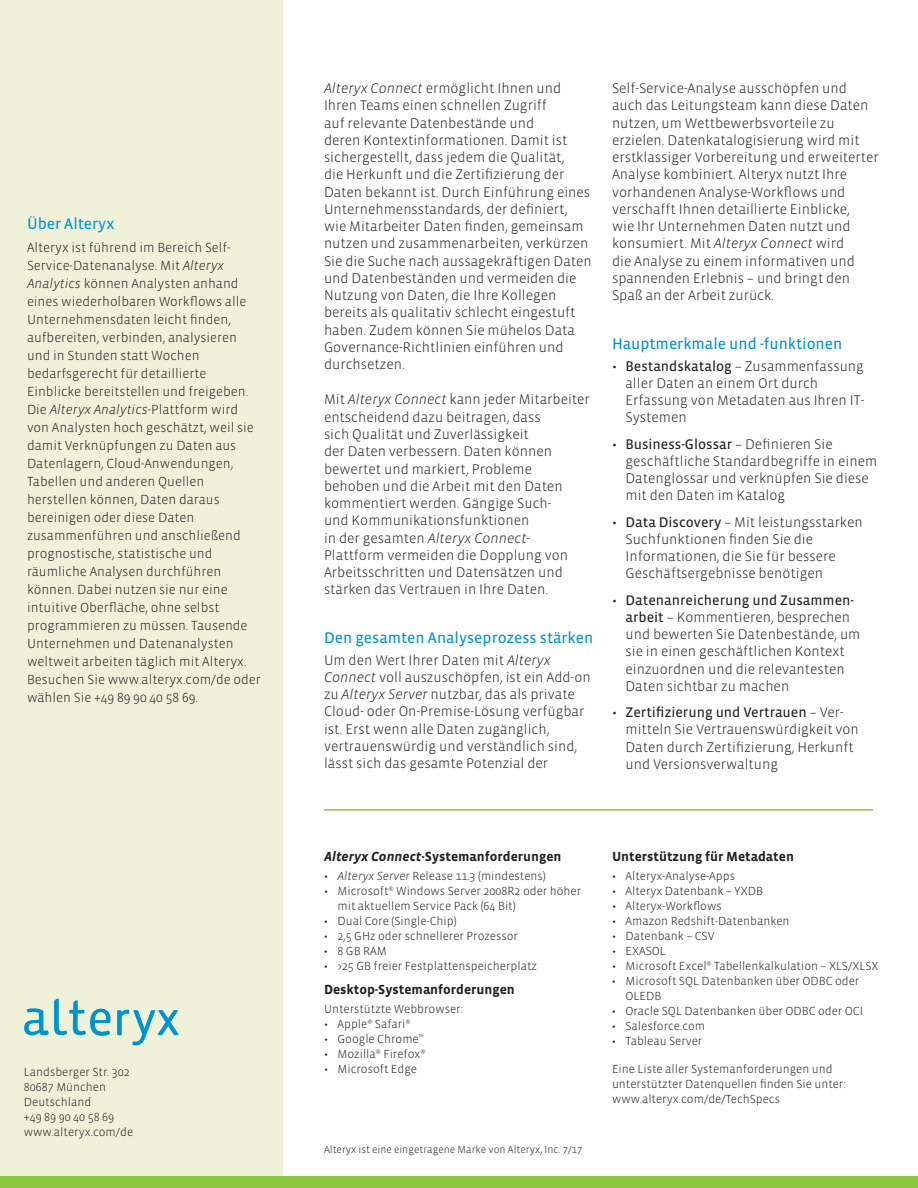
<style>
.page{position:relative;width:918px;height:1188px;background:#fff}
.page>*{position:absolute;margin:0;border:0;box-sizing:border-box;transform-origin:0 0}
.t1{font:15.75px "Vista Sans OT";color:#0093d0}
.t2{font:300 14.25px/17.2px "Vista Sans OT";color:#231f20}
.t3{font:300 13.5px/18px "Vista Sans OT";color:#231f20}
.t4{font:700 13.5px "Vista Sans OT";color:#231f20}
.t5{font:300 12px/15px "Vista Sans OT";color:#231f20}
.t6{font:300 10.5px "Vista Sans OT";color:#231f20}
.s1{font-style:italic}
.s2{font-weight:400}
</style>
<div class="page">
<div style="left:0;top:0;width:283px;height:1188px;background:#f0f1d9"></div>
<div style="left:0;top:1176px;width:918px;height:12px;background:#8bc63e"></div>
<svg style="left:117px;top:1010px;width:61px;height:35px"></svg>
<svg style="left:24px;top:999px;width:86px;height:37px"></svg>
<hr style="left:324px;top:809px;width:549px;height:2px;background:#8bc63e">
<p class="t1" style="left:27px;top:216px;width:89px">Über Alteryx</p>
<p class="t3" style="left:27px;top:239px;width:235px">Alteryx ist führend im Bereich Self-Service-Datenanalyse. Mit <span class="s1">Alteryx Analytics</span> können Analysten anhand eines wiederholbaren Workflows alle Unternehmensdaten leicht finden, aufbereiten, verbinden, analysieren und in Stunden statt Wochen bedarfsgerecht für detaillierte Einblicke bereitstellen und freigeben.<br>Die <span class="s1">Alteryx Analytics</span>-Plattform wird von Analysten hoch geschätzt, weil sie damit Verknüpfungen zu Daten aus Datenlagern, Cloud-Anwendungen, Tabellen und anderen Quellen herstellen können, Daten daraus bereinigen oder diese Daten zusammenführen und anschließend prognostische, statistische und räumliche Analysen durchführen können. Dabei nutzen sie nur eine intuitive Oberfläche, ohne selbst programmieren zu müssen. Tausende Unternehmen und Datenanalysten weltweit arbeiten täglich mit Alteryx.<br>Besuchen Sie www.alteryx.com/de oder wählen Sie +49 89 90 40 58 69.</p>
<p class="t5" style="left:24px;top:1065px;width:111px">Landsberger Str. 302<br>80687 München<br>Deutschland<br>+49 89 90 40 58 69 www.alteryx.com/de</p>
<p class="t2" style="left:324px;top:80px;width:269px"><span class="s1">Alteryx Connect</span> ermöglicht Ihnen und Ihren Teams einen schnellen Zugriff<br>auf relevante Datenbestände und<br>deren Kontextinformationen. Damit ist sichergestellt, dass jedem die Qualität,<br>die Herkunft und die Zertifizierung der Daten bekannt ist. Durch Einführung eines Unternehmensstandards, der definiert, wie Mitarbeiter Daten finden, gemeinsam nutzen und zusammenarbeiten, verkürzen Sie die Suche nach aussagekräftigen Daten und Datenbeständen und vermeiden die Nutzung von Daten, die Ihre Kollegen bereits als qualitativ schlecht eingestuft haben. Zudem können Sie mühelos Data Governance-Richtlinien einführen und durchsetzen.</p>
<p class="t2" style="left:324px;top:391px;width:267px">Mit <span class="s1">Alteryx Connect</span> kann jeder Mitarbeiter entscheidend dazu beitragen, dass<br>sich Qualität und Zuverlässigkeit<br>der Daten verbessern. Daten können bewertet und markiert, Probleme behoben und die Arbeit mit den Daten kommentiert werden. Gängige Such-<br>und Kommunikationsfunktionen<br>in der gesamten <span class="s1">Alteryx Connect</span>-Plattform vermeiden die Dopplung von Arbeitsschritten und Datensätzen und stärken das Vertrauen in Ihre Daten.</p>
<p class="t1" style="left:324px;top:629px;width:271px">Den gesamten Analyseprozess stärken</p>
<p class="t2" style="left:324px;top:651px;width:268px">Um den Wert Ihrer Daten mit <span class="s1">Alteryx Connect</span> voll auszuschöpfen, ist ein Add-on zu <span class="s1">Alteryx Server</span> nutzbar, das als private Cloud- oder On-Premise-Lösung verfügbar ist. Erst wenn alle Daten zugänglich, vertrauenswürdig und verständlich sind, lässt sich das gesamte Potenzial der</p>
<p class="t2" style="left:612px;top:80px;width:268px">Self-Service-Analyse ausschöpfen und auch das Leitungsteam kann diese Daten nutzen, um Wettbewerbsvorteile zu erzielen. Datenkatalogisierung wird mit erstklassiger Vorbereitung und erweiterter Analyse kombiniert. Alteryx nutzt Ihre vorhandenen Analyse-Workflows und verschafft Ihnen detaillierte Einblicke,<br>wie Ihr Unternehmen Daten nutzt und konsumiert. Mit <span class="s1">Alteryx Connect</span> wird<br>die Analyse zu einem informativen und spannenden Erlebnis – und bringt den Spaß an der Arbeit zurück.</p>
<p class="t1" style="left:612px;top:335px;width:232px">Hauptmerkmale und -funktionen</p>
<p class="t2" style="left:625px;top:357px;width:240px;text-indent:-13px">• <span class="s2">Bestandskatalog</span> – Zusammenfassung aller Daten an einem Ort durch<br>Erfassung von Metadaten aus Ihren IT-<br>Systemen</p>
<p class="t2" style="left:625px;top:435px;width:253px;text-indent:-13px">• <span class="s2">Business-Glossar</span> – Definieren Sie geschäftliche Standardbegriffe in einem Datenglossar und verknüpfen Sie diese mit den Daten im Katalog</p>
<p class="t2" style="left:625px;top:514px;width:239px;text-indent:-13px">• <span class="s2">Data Discovery</span> – Mit leistungsstarken Suchfunktionen finden Sie die Informationen, die Sie für bessere Geschäftsergebnisse benötigen</p>
<p class="t2" style="left:625px;top:592px;width:236px;text-indent:-13px">• <span class="s2">Datenanreicherung und Zusammen&shy;arbeit</span> – Kommentieren, besprechen und bewerten Sie Datenbestände, um sie in einen geschäftlichen Kontext einzuordnen und die relevantesten Daten sichtbar zu machen</p>
<p class="t2" style="left:625px;top:704px;width:235px;text-indent:-13px">• <span class="s2">Zertifizierung und Vertrauen</span> – Ver&shy;mitteln Sie Vertrauenswürdigkeit von Daten durch Zertifizierung, Herkunft und Versionsverwaltung</p>
<p class="t4" style="left:324px;top:850px;width:239px"><span class="s1">Alteryx Connect</span>-Systemanforderungen</p>
<p class="t5" style="left:324px;top:869px;width:223px">• <span class="s1">Alteryx Server</span> Release 11.3 (mindestens)</p>
<p class="t5" style="left:337px;top:884px;width:245px;text-indent:-13px">• Microsoft<sup>®</sup> Windows Server 2008R2 oder höher mit aktuellem Service Pack (64 Bit)</p>
<p class="t5" style="left:324px;top:914px;width:134px">• Dual Core (Single-Chip)</p>
<p class="t5" style="left:324px;top:929px;width:196px">• 2,5 GHz oder schnellerer Prozessor</p>
<p class="t5" style="left:324px;top:944px;width:64px">• 8 GB RAM</p>
<p class="t5" style="left:324px;top:959px;width:214px">• &gt;25 GB freier Festplattenspeicherplatz</p>
<p class="t4" style="left:324px;top:982px;width:192px">Desktop-Systemanforderungen</p>
<p class="t5" style="left:324px;top:1001px;width:141px">Unterstützte Webbrowser:</p>
<p class="t5" style="left:324px;top:1016px;width:88px">• Apple<sup>®</sup> Safari<sup>®</sup></p>
<p class="t5" style="left:324px;top:1031px;width:101px">• Google Chrome<sup>™</sup></p>
<p class="t5" style="left:324px;top:1046px;width:103px">• Mozilla<sup>®</sup> Firefox<sup>®</sup></p>
<p class="t5" style="left:324px;top:1061px;width:95px">• Microsoft Edge</p>
<p class="t6" style="left:324px;top:1144px;width:260px">Alteryx ist eine eingetragene Marke von Alteryx, Inc. 7/17</p>
<p class="t4" style="left:612px;top:850px;width:183px">Unterstützung für Metadaten</p>
<p class="t5" style="left:612px;top:869px;width:125px">• Alteryx-Analyse-Apps</p>
<p class="t5" style="left:612px;top:884px;width:153px">• Alteryx Datenbank – YXDB</p>
<p class="t5" style="left:612px;top:899px;width:111px">• Alteryx-Workflows</p>
<p class="t5" style="left:612px;top:914px;width:179px">• Amazon Redshift-Datenbanken</p>
<p class="t5" style="left:612px;top:929px;width:104px">• Datenbank – CSV</p>
<p class="t5" style="left:612px;top:944px;width:55px">• EXASOL</p>
<p class="t5" style="left:612px;top:959px;width:268px">• Microsoft Excel<sup>®</sup> Tabellenkalkulation – XLS/XLSX</p>
<p class="t5" style="left:625px;top:974px;width:235px;text-indent:-14px">• Microsoft SQL Datenbanken über ODBC oder<br>OLEDB</p>
<p class="t5" style="left:612px;top:1004px;width:253px">• Oracle SQL Datenbanken über ODBC oder OCI</p>
<p class="t5" style="left:612px;top:1019px;width:95px">• Salesforce.com</p>
<p class="t5" style="left:612px;top:1034px;width:92px">• Tableau Server</p>
<p class="t5" style="left:612px;top:1061px;width:235px">Eine Liste aller Systemanforderungen und unterstützter Datenquellen finden Sie unter: www.alteryx.com/de/TechSpecs</p>
</div>
